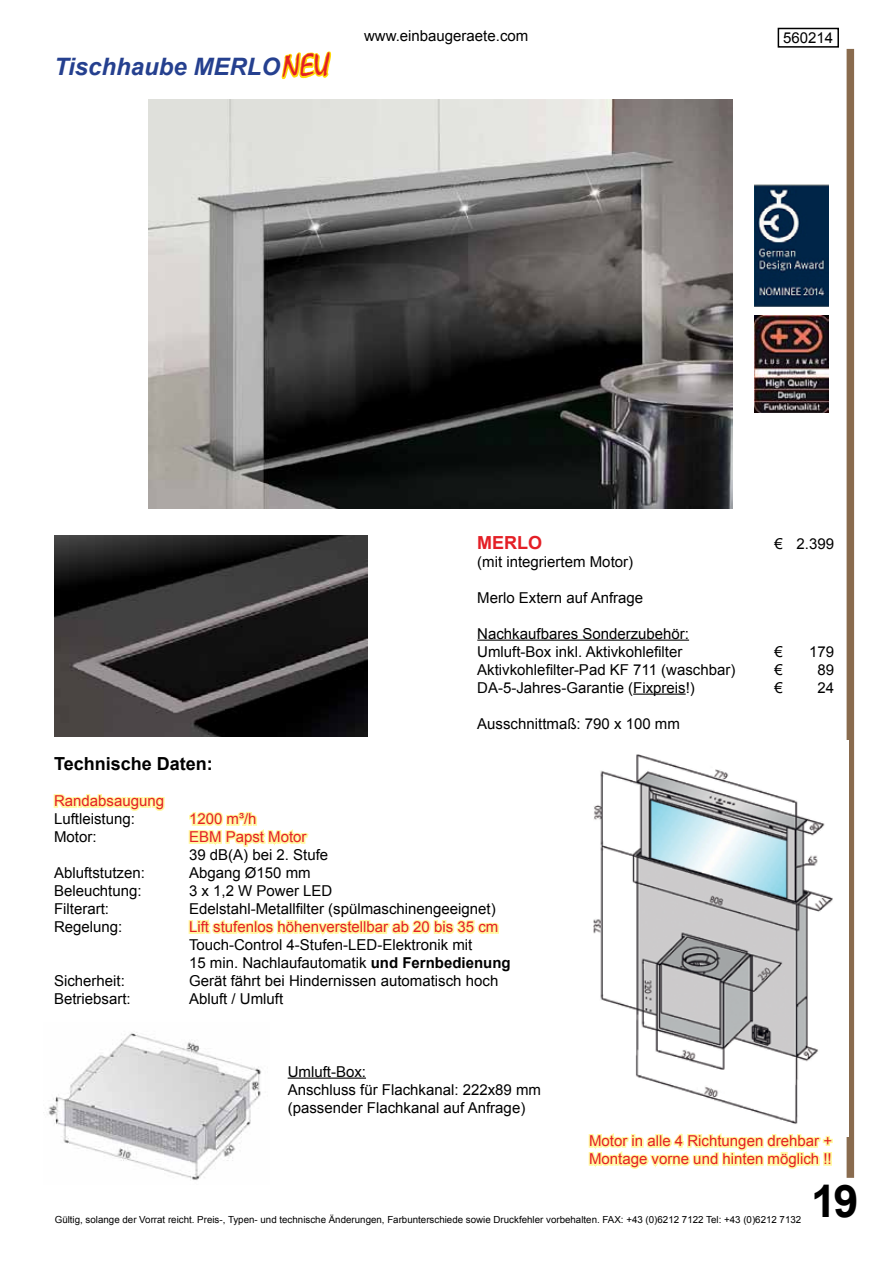
<style>
.page{position:relative;width:893px;height:1263px;background:#fff}
.page>*{position:absolute;margin:0;border:0;box-sizing:border-box;transform-origin:0 0}
.t1{font:700 45px "Arial";color:#000}
.t2{font:32.25px "Mistral";color:#e41f26}
.t3{font:italic 700 24px "Arial";color:#25408f}
.t4{font:700 18px "Arial";color:#000}
.t5{font:700 18px "Arial";color:#e41f26}
.t6{font:15px/18px "Arial";color:#000}
.t7{font:15px/18px "Arial";color:#e41f26}
.t8{font:9.75px "Arial";color:#000}
.s1{font-weight:700}
</style>
<div class="page">
<div style="left:778px;top:28px;width:61px;height:20px;border:2px solid #000"></div>
<div style="left:847px;top:49px;width:7px;height:1129px;background:#896b4e"></div>
<hr style="left:477px;top:639px;width:212px;height:2px;background:#000">
<hr style="left:633px;top:693px;width:53px;height:2px;background:#000">
<img style="left:593px;top:740px;width:255px;height:396px">
<svg style="left:53px;top:794px;width:112px;height:17px"></svg>
<svg style="left:188px;top:811px;width:121px;height:36px"></svg>
<svg style="left:188px;top:919px;width:311px;height:17px"></svg>
<img style="left:48px;top:1032px;width:213px;height:148px">
<svg style="left:281px;top:51px;width:51px;height:28px"></svg>
<img style="left:148px;top:99px;width:584px;height:409px">
<hr style="left:288px;top:1077px;width:78px;height:2px;background:#000">
<svg style="left:588px;top:1114px;width:246px;height:55px"></svg>
<img style="left:54px;top:535px;width:314px;height:202px">
<img style="left:755px;top:184px;width:73px;height:123px">
<img style="left:755px;top:315px;width:73px;height:97px">
<h2 class="t2" style="left:283px;top:47px;width:48px">NEU</h2>
<h3 class="t3" style="left:54px;top:51px;width:228px">Tischhaube MERLO</h3>
<p class="t6" style="left:364px;top:27px;width:166px">www.einbaugeraete.com</p>
<p class="t6" style="left:783px;top:29px;width:52px">560214</p>
<p class="t5" style="left:477px;top:530px;width:66px">MERLO</p>
<p class="t6" style="left:774px;top:534px;width:61px">€ 2.399</p>
<p class="t6" style="left:477px;top:552px;width:157px">(mit integriertem Motor)</p>
<p class="t6" style="left:477px;top:588px;width:167px">Merlo Extern auf Anfrage</p>
<p class="t6" style="left:477px;top:624px;width:213px">Nachkaufbares Sonderzubehör:<br>Umluft-Box inkl. Aktivkohlefilter</p>
<p class="t6" style="left:774px;top:642px;width:10px">€</p>
<p class="t6" style="left:809px;top:642px;width:27px">179</p>
<p class="t6" style="left:477px;top:660px;width:260px">Aktivkohlefilter-Pad KF 711 (waschbar)</p>
<p class="t6" style="left:774px;top:660px;width:10px">€</p>
<p class="t6" style="left:817px;top:660px;width:18px">89</p>
<p class="t6" style="left:477px;top:678px;width:219px">DA-5-Jahres-Garantie (Fixpreis!)</p>
<p class="t6" style="left:774px;top:678px;width:10px">€</p>
<p class="t6" style="left:817px;top:678px;width:18px">24</p>
<p class="t6" style="left:477px;top:714px;width:204px">Ausschnittmaß: 790 x 100 mm</p>
<p class="t4" style="left:54px;top:752px;width:160px">Technische Daten:</p>
<p class="t7" style="left:54px;top:792px;width:112px">Randabsaugung</p>
<p class="t6" style="left:54px;top:810px;width:82px">Luftleistung:</p>
<p class="t7" style="left:189px;top:810px;width:69px">1200 m³/h</p>
<p class="t6" style="left:54px;top:828px;width:44px">Motor:</p>
<p class="t7" style="left:189px;top:828px;width:119px">EBM Papst Motor</p>
<p class="t6" style="left:189px;top:846px;width:141px">39 dB(A) bei 2. Stufe</p>
<p class="t6" style="left:54px;top:864px;width:92px">Abluftstutzen:</p>
<p class="t6" style="left:189px;top:864px;width:123px">Abgang Ø150 mm</p>
<p class="t6" style="left:54px;top:882px;width:89px">Beleuchtung:</p>
<p class="t6" style="left:189px;top:882px;width:145px">3 x 1,2 W Power LED</p>
<p class="t6" style="left:54px;top:900px;width:57px">Filterart:</p>
<p class="t6" style="left:189px;top:900px;width:308px">Edelstahl-Metallfilter (spülmaschinengeeignet)</p>
<p class="t6" style="left:54px;top:918px;width:70px">Regelung:</p>
<p class="t7" style="left:189px;top:918px;width:311px">Lift stufenlos höhenverstellbar ab 20 bis 35 cm</p>
<p class="t6" style="left:189px;top:936px;width:323px">Touch-Control 4-Stufen-LED-Elektronik mit<br>15 min. Nachlaufautomatik <span class="s1">und Fernbedienung</span></p>
<p class="t6" style="left:54px;top:972px;width:72px">Sicherheit:</p>
<p class="t6" style="left:189px;top:972px;width:311px">Gerät fährt bei Hindernissen automatisch hoch</p>
<p class="t6" style="left:54px;top:990px;width:78px">Betriebsart:</p>
<p class="t6" style="left:189px;top:990px;width:96px">Abluft / Umluft</p>
<p class="t6" style="left:288px;top:1062px;width:255px">Umluft-Box:<br>Anschluss für Flachkanal: 222x89 mm (passender Flachkanal auf Anfrage)</p>
<p class="t7" style="left:589px;top:1132px;width:245px">Motor in alle 4 Richtungen drehbar +<br>Montage vorne und hinten möglich !!</p>
<p class="t8" style="left:55px;top:1213px;width:748px">Gültig, solange der Vorrat reicht. Preis-, Typen- und technische Änderungen, Farbunterschiede sowie Druckfehler vorbehalten. FAX: +43 (0)6212 7122 Tel: +43 (0)6212 7132</p>
<h1 class="t1" style="left:811px;top:1171px;width:49px">19</h1>
</div>
